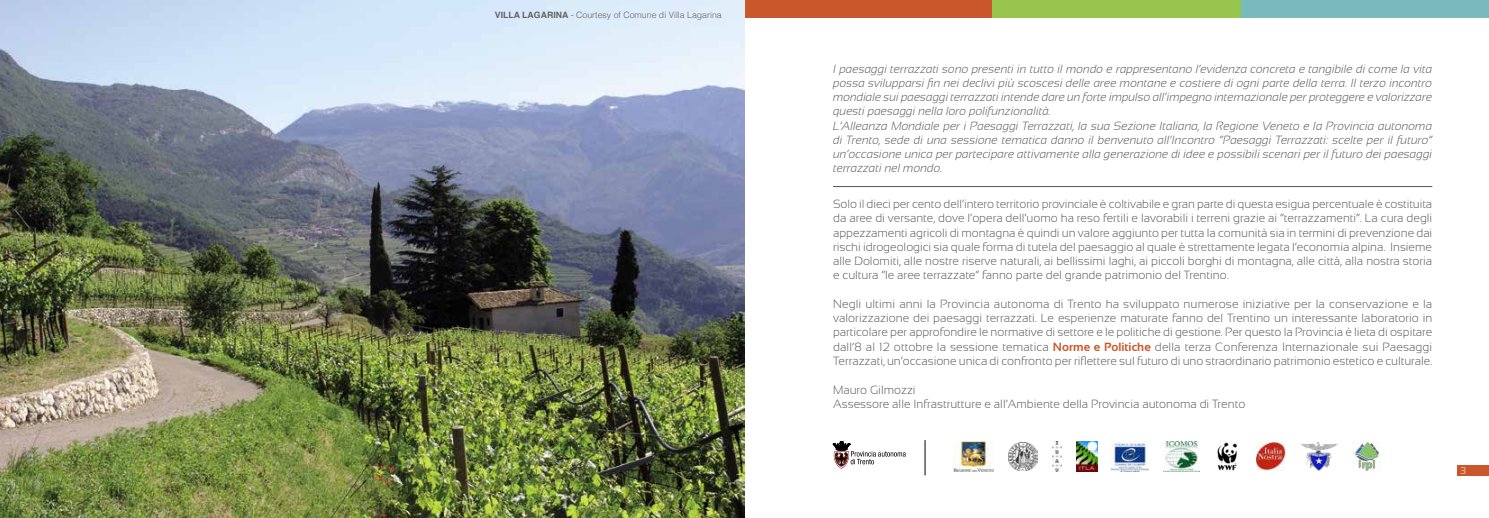
<style>
.page{position:relative;width:1489px;height:518px;background:#fff}
.page>*{position:absolute;margin:0;border:0;box-sizing:border-box;transform-origin:0 0}
.t1{font:300 11.88px/14.2px "Sansation";color:#555;text-align:justify}
.t2{font:italic 300 11.88px/14.2px "Sansation";color:#555}
.t3{font:300 10px "Sansation";color:#fff}
.t4{font:300 8.75px "Helvetica";color:#636363}
.s1{font-weight:700}
.s2{font-weight:700;color:#c9572b}
</style>
<div class="page">
<div style="left:1456px;top:464px;width:32px;height:11px;background:#c9572b"></div>
<div style="left:733px;top:0;width:259px;height:18px;background:#c9572b"></div>
<div style="left:992px;top:0;width:248px;height:18px;background:#97c54d"></div>
<div style="left:1240px;top:0;width:248px;height:18px;background:#79babd"></div>
<hr style="left:833px;top:186px;width:598px;height:1px;background:#555">
<img style="left:1300px;top:442px;width:37px;height:28px">
<img style="left:1111px;top:441px;width:37px;height:30px">
<img style="left:1163px;top:441px;width:36px;height:30px">
<img style="left:1256px;top:442px;width:29px;height:28px">
<img style="left:1353px;top:442px;width:28px;height:27px">
<img style="left:1076px;top:441px;width:20px;height:29px">
<img style="left:953px;top:441px;width:40px;height:30px">
<img style="left:1217px;top:442px;width:20px;height:28px">
<img style="left:1052px;top:441px;width:9px;height:30px">
<img style="left:1008px;top:442px;width:29px;height:28px">
<hr style="left:924px;top:439px;width:1px;height:36px;background:#000">
<svg style="left:833px;top:441px;width:72px;height:27px"></svg>
<img style="left:0;top:0;width:744px;height:517px">
<p class="t4" style="left:495px;top:8px;width:228px"><span class="s1">VILLA LAGARINA</span> - Courtesy of Comune di Villa Lagarina</p>
<p class="t2" style="left:833px;top:61px;width:600px">I paesaggi terrazzati sono presenti in tutto il mondo e rappresentano l’evidenza concreta e tangibile di come la vita possa svilupparsi fin nei declivi più scoscesi delle aree montane e costiere di ogni parte della terra. Il terzo incontro mondiale sui paesaggi terrazzati intende dare un forte impulso all’impegno internazionale per proteggere e valorizzare questi paesaggi nella loro polifunzionalità.<br>L’Alleanza Mondiale per i Paesaggi Terrazzati, la sua Sezione Italiana, la Regione Veneto e la Provincia autonoma di Trento, sede di una sessione tematica danno il benvenuto all’Incontro “Paesaggi Terrazzati: scelte per il futuro” un’occasione unica per partecipare attivamente alla generazione di idee e possibili scenari per il futuro dei paesaggi terrazzati nel mondo.</p>
<p class="t1" style="left:833px;top:197px;width:600px">Solo il dieci per cento dell’intero territorio provinciale è coltivabile e gran parte di questa esigua percentuale è costituita da aree di versante, dove l’opera dell’uomo ha reso fertili e lavorabili i terreni grazie ai “terrazzamenti”. La cura degli appezzamenti agricoli di montagna è quindi un valore aggiunto per tutta la comunità sia in termini di prevenzione dai rischi idrogeologici sia quale forma di tutela del paesaggio al quale è strettamente legata l’economia alpina. Insieme alle Dolomiti, alle nostre riserve naturali, ai bellissimi laghi, ai piccoli borghi di montagna, alle città, alla nostra storia e cultura “le aree terrazzate” fanno parte del grande patrimonio del Trentino.</p>
<p class="t1" style="left:833px;top:296px;width:600px">Negli ultimi anni la Provincia autonoma di Trento ha sviluppato numerose iniziative per la conservazione e la valorizzazione dei paesaggi terrazzati. Le esperienze maturate fanno del Trentino un interessante laboratorio in particolare per approfondire le normative di settore e le politiche di gestione. Per questo la Provincia è lieta di ospitare dall’8 al 12 ottobre la sessione tematica <span class="s2">Norme e Politiche</span> della terza Conferenza Internazionale sui Paesaggi Terrazzati, un’occasione unica di confronto per riflettere sul futuro di uno straordinario patrimonio estetico e culturale.</p>
<p class="t1" style="left:833px;top:382px;width:413px">Mauro Gilmozzi<br>Assessore alle Infrastrutture e all’Ambiente della Provincia autonoma di Trento</p>
<p class="t3" style="left:1460px;top:464px;width:7px">3</p>
</div>
